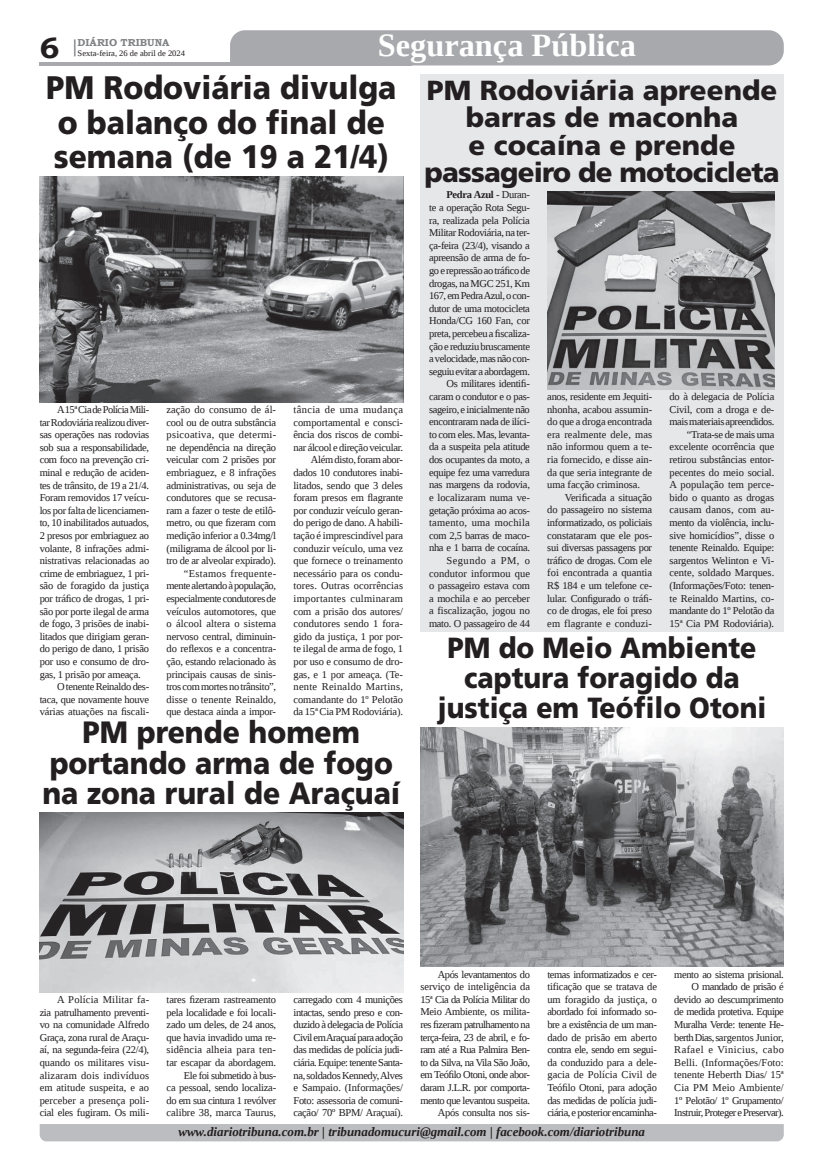
<style>
.page{position:relative;width:821px;height:1166px;background:#fff}
.page>*{position:absolute;margin:0;border:0;box-sizing:border-box;transform-origin:0 0}
.t1{font:900 32.64px/34.6px "Frutiger LT Std";color:#231f20;scale:.92 1}
.t2{font:700 32.38px "Liberation Serif";color:#fff}
.t3{font:900 30.89px/30.2px "Frutiger LT Std";color:#231f20;text-align:center;scale:.92 1}
.t4{font:700 29.31px "Bookman Old Style";color:#231f20}
.t5{font:900 29.14px/30.3px "Frutiger LT Std";color:#231f20;text-align:center;scale:.92 1}
.t6{font:900 27.56px/27.6px "Frutiger LT Std";color:#231f20;text-align:center}
.t7{font:italic 700 12.95px "Liberation Serif";color:#231f20}
.t8{font:10.5px/12.6px "Liberation Serif";letter-spacing:-.025em;color:#231f20;text-align:right}
.t9{font:10.5px/12.6px "Liberation Serif";letter-spacing:-.005em;color:#231f20;text-align:right}
.t10{font:10.5px/12.6px "Liberation Serif";letter-spacing:-.045em;color:#231f20;text-align:right}
.t11{font:10.5px "Liberation Serif";letter-spacing:-.05em;color:#231f20}
.t12{font:700 10.06px "Bookman Old Style";color:#808285}
.t13{font:8.4px "Liberation Serif";color:#231f20}
.s1{font-weight:700}
</style>
<div class="page">
<svg style="left:74px;top:39px;width:2px;height:17px"></svg>
<hr style="left:40px;top:62px;width:372px;height:3px;background:#a8a9ad">
<div style="left:230px;top:30px;width:554px;height:35px;background:#a8a9ad"></div>
<div style="left:40px;top:1124px;width:744px;height:17px;background:#bcbdc0"></div>
<div style="left:420px;top:74px;width:364px;height:558px;background:#e6e7e9"></div>
<img style="left:420px;top:728px;width:364px;height:238px">
<img style="left:547px;top:191px;width:227px;height:198px">
<img style="left:40px;top:176px;width:363px;height:227px">
<img style="left:40px;top:813px;width:363px;height:179px">
<h2 class="t2" style="left:378px;top:24px;width:260px">Segurança Pública</h2>
<h1 class="t1" style="left:46px;top:70px;width:382px">PM Rodoviária divulga o balanço do final de semana (de 19 a 21/4)</h1>
<p class="t12" style="left:78px;top:35px;width:93px">DIÁRIO TRIBUNA</p>
<h3 class="t4" style="left:40px;top:27px;width:21px">6</h3>
<p class="t13" style="left:78px;top:48px;width:109px">Sexta-feira, 26 de abril de 2024</p>
<h3 class="t6" style="left:425px;top:76px;width:357px">PM Rodoviária apreende barras de maconha<br>e cocaína e prende passageiro de motocicleta</h3>
<p class="t8" style="left:429px;top:189px;width:102px"><span class="s1">Pedra Azul</span> - Duran-<br>te a operação Rota Segu&shy;ra, realizada pela Polícia<br>Militar Rodoviária, na ter&shy;ça-feira (23/4), visando a apreensão de arma de fo&shy;go e repressão ao tráfico de drogas, na MGC 251, Km<br>167, em Pedra Azul, o con&shy;dutor de uma motocicleta<br>Honda/CG 160 Fan, cor preta, percebeu a fiscaliza&shy;ção e reduziu bruscamente a velocidade, mas não con&shy;seguiu evitar a abordagem.<br>Os militares identifi&shy;caram o condutor e o pas&shy;sageiro, e inicialmente não encontraram nada de ilíci&shy;to com eles. Mas, levanta&shy;da a suspeita pela atitude dos ocupantes da moto, a equipe fez uma varredura nas margens da rodovia, e localizaram numa ve&shy;getação próxima ao acos&shy;tamento, uma mochila com 2,5 barras de maco&shy;nha e 1 barra de cocaína.<br>Segundo a PM, o condutor informou que o passageiro estava com a mochila e ao perceber a fiscalização, jogou no mato. O passageiro de 44</p>
<p class="t8" style="left:670px;top:390px;width:106px">do à delegacia de Polícia<br>Civil, com a droga e de&shy;mais materiais apreendidos. “Trata-se de mais uma excelente ocorrência que retirou substâncias entor&shy;pecentes do meio social.<br>A população tem perce&shy;bido o quanto as drogas causam danos, com au&shy;mento da violência, inclu&shy;sive homicídios”, disse o tenente Reinaldo. Equipe: sargentos Welinton e Vi&shy;cente, soldado Marques. (Informações/Foto: tenen&shy;te Reinaldo Martins, co&shy;mandante do 1º Pelotão da<br>15ª Cia PM Rodoviária).</p>
<p class="t8" style="left:547px;top:390px;width:106px;text-align:justify">anos, residente em Jequiti&shy;nhonha, acabou assumin&shy;do que a droga encontrada era realmente dele, mas não informou quem a te&shy;ria fornecido, e disse ain&shy;da que seria integrante de uma facção criminosa.</p>
<p class="t8" style="left:547px;top:491px;width:106px;text-align:justify;text-indent:17px">Verificada a situação do passageiro no sistema informatizado, os policiais constataram que ele pos&shy;sui diversas passagens por tráfico de drogas. Com ele foi encontrada a quantia R$ 184 e um telefone ce&shy;lular. Configurado o tráfi&shy;co de drogas, ele foi preso em flagrante e conduzi-</p>
<p class="t8" style="left:167px;top:403px;width:111px">zação do consumo de ál&shy;cool ou de outra substância psicoativa, que determi&shy;ne dependência na direção veicular com 2 prisões por embriaguez, e 8 infrações administrativas, ou seja de condutores que se recusa&shy;ram a fazer o teste de etilô&shy;metro, ou que fizeram com medição inferior a 0.34mg/l (miligrama de álcool por li&shy;tro de ar alveolar expirado). “Estamos frequente&shy;mente alertando à população, especialmente condutores de veículos automotores, que o álcool altera o sistema nervoso central, diminuin&shy;do reflexos e a concentra&shy;ção, estando relacionado às principais causas de sinis&shy;tros com mortes no trânsito”, disse o tenente Reinaldo, que destaca ainda a impor-</p>
<p class="t9" style="left:294px;top:403px;width:111px">tância de uma mudança comportamental e consci&shy;ência dos riscos de combi&shy;nar álcool e direção veicular.<br>Além disto, foram abor&shy;dados 10 condutores inabi&shy;litados, sendo que 3 deles foram presos em flagrante por conduzir veículo geran&shy;do perigo de dano. A habili&shy;tação é imprescindível para conduzir veículo, uma vez que fornece o treinamento necessário para os condu&shy;tores. Outras ocorrências importantes culminaram com a prisão dos autores/ condutores sendo 1 fora&shy;gido da justiça, 1 por por&shy;te ilegal de arma de fogo, 1 por uso e consumo de dro&shy;gas, e 1 por ameaça. (Te&shy;nente Reinaldo Martins, comandante do 1º Pelotão da 15ª Cia PM Rodoviária).</p>
<p class="t11" style="left:57px;top:403px;width:94px">A 15ª Cia de Polícia Mili-</p>
<p class="t8" style="left:40px;top:416px;width:111px">tar Rodoviária realizou diver-</p>
<p class="t8" style="left:40px;top:428px;width:111px">sas operações nas rodovias</p>
<p class="t8" style="left:40px;top:441px;width:111px">sob sua a responsabilidade,</p>
<p class="t8" style="left:40px;top:453px;width:111px">com foco na prevenção cri-</p>
<p class="t8" style="left:40px;top:466px;width:111px">minal e redução de aciden-</p>
<p class="t8" style="left:40px;top:479px;width:111px">tes de trânsito, de 19 a 21/4.</p>
<p class="t8" style="left:40px;top:491px;width:111px">Foram removidos 17 veícu-</p>
<p class="t8" style="left:40px;top:504px;width:111px">los por falta de licenciamen-</p>
<p class="t8" style="left:40px;top:516px;width:111px">to, 10 inabilitados autuados,</p>
<p class="t8" style="left:40px;top:529px;width:111px">2 presos por embriaguez ao</p>
<p class="t8" style="left:40px;top:542px;width:111px">volante, 8 infrações admi-</p>
<p class="t8" style="left:40px;top:554px;width:111px">nistrativas relacionadas ao</p>
<p class="t8" style="left:40px;top:567px;width:111px">crime de embriaguez, 1 pri-</p>
<p class="t8" style="left:40px;top:579px;width:111px">são de foragido da justiça</p>
<p class="t8" style="left:40px;top:592px;width:111px">por tráfico de drogas, 1 pri-</p>
<p class="t8" style="left:40px;top:605px;width:111px">são por porte ilegal de arma</p>
<p class="t8" style="left:40px;top:617px;width:111px">de fogo, 3 prisões de inabi-</p>
<p class="t8" style="left:40px;top:630px;width:111px">litados que dirigiam geran-</p>
<p class="t8" style="left:40px;top:642px;width:111px">do perigo de dano, 1 prisão</p>
<p class="t8" style="left:40px;top:655px;width:111px">por uso e consumo de dro-</p>
<p class="t8" style="left:40px;top:668px;width:103px">gas, 1 prisão por ameaça.</p>
<p class="t8" style="left:57px;top:680px;width:94px">O tenente Reinaldo des-</p>
<p class="t8" style="left:40px;top:693px;width:111px">taca, que novamente houve</p>
<p class="t8" style="left:40px;top:705px;width:111px">várias atuações na fiscali-</p>
<h3 class="t5" style="left:438px;top:632px;width:359px">PM do Meio Ambiente captura foragido da justiça em Teófilo Otoni</h3>
<h3 class="t3" style="left:42px;top:717px;width:391px">PM prende homem portando arma de fogo na zona rural de Araçuaí</h3>
<p class="t8" style="left:40px;top:993px;width:111px;text-align:justify;text-indent:17px">A Polícia Militar fa&shy;zia patrulhamento preventi&shy;vo na comunidade Alfredo Graça, zona rural de Araçu&shy;aí, na segunda-feira (22/4), quando os militares visu&shy;alizaram dois indivíduos em atitude suspeita, e ao perceber a presença poli&shy;cial eles fugiram. Os mili-</p>
<p class="t8" style="left:167px;top:993px;width:111px">tares fizeram rastreamento pela localidade e foi locali&shy;zado um deles, de 24 anos, que havia invadido uma re&shy;sidência alheia para ten&shy;tar escapar da abordagem.<br>Ele foi submetido à bus-<br>ca pessoal, sendo localiza&shy;do em sua cintura 1 revólver calibre 38, marca Taurus,</p>
<p class="t8" style="left:294px;top:993px;width:111px;text-align:justify">carregado com 4 munições intactas, sendo preso e con&shy;duzido à delegacia de Polícia Civil em Araçuaí para adoção das medidas de polícia judi&shy;ciária. Equipe: tenente Santa&shy;na, soldados Kennedy, Alves e Sampaio. (Informações/ Foto: assessoria de comuni&shy;cação/ 70º BPM/ Araçuaí).</p>
<p class="t10" style="left:420px;top:968px;width:111px">Após levantamentos do serviço de inteligência da<br>15ª Cia da Polícia Militar do<br>Meio Ambiente, os milita&shy;res fizeram patrulhamento na terça-feira, 23 de abril, e fo&shy;ram até a Rua Palmira Ben&shy;to da Silva, na Vila São João, em Teófilo Otoni, onde abor&shy;daram J.L.R. por comporta&shy;mento que levantou suspeita.<br>Após consulta nos sis-</p>
<p class="t8" style="left:547px;top:968px;width:111px;text-align:justify">temas informatizados e cer&shy;tificação que se tratava de um foragido da justiça, o abordado foi informado so&shy;bre a existência de um man&shy;dado de prisão em aberto contra ele, sendo em segui&shy;da conduzido para a dele&shy;gacia de Polícia Civil de Teófilo Otoni, para adoção das medidas de polícia judi&shy;ciária, e posterior encaminha-</p>
<p class="t8" style="left:674px;top:968px;width:111px">mento ao sistema prisional.<br>O mandado de prisão é devido ao descumprimento de medida protetiva. Equipe<br>Muralha Verde: tenente He&shy;berth Dias, sargentos Junior,<br>Rafael e Vinicius, cabo<br>Belli. (Informações/Foto: tenente Heberth Dias/ 15ª<br>Cia PM Meio Ambiente/<br>1º Pelotão/ 1º Grupamento/<br>Instruir, Proteger e Preservar).</p>
<p class="t7" style="left:178px;top:1123px;width:468px">www.diariotribuna.com.br | tribunadomucuri@gmail.com | facebook.com/diariotribuna</p>
</div>
